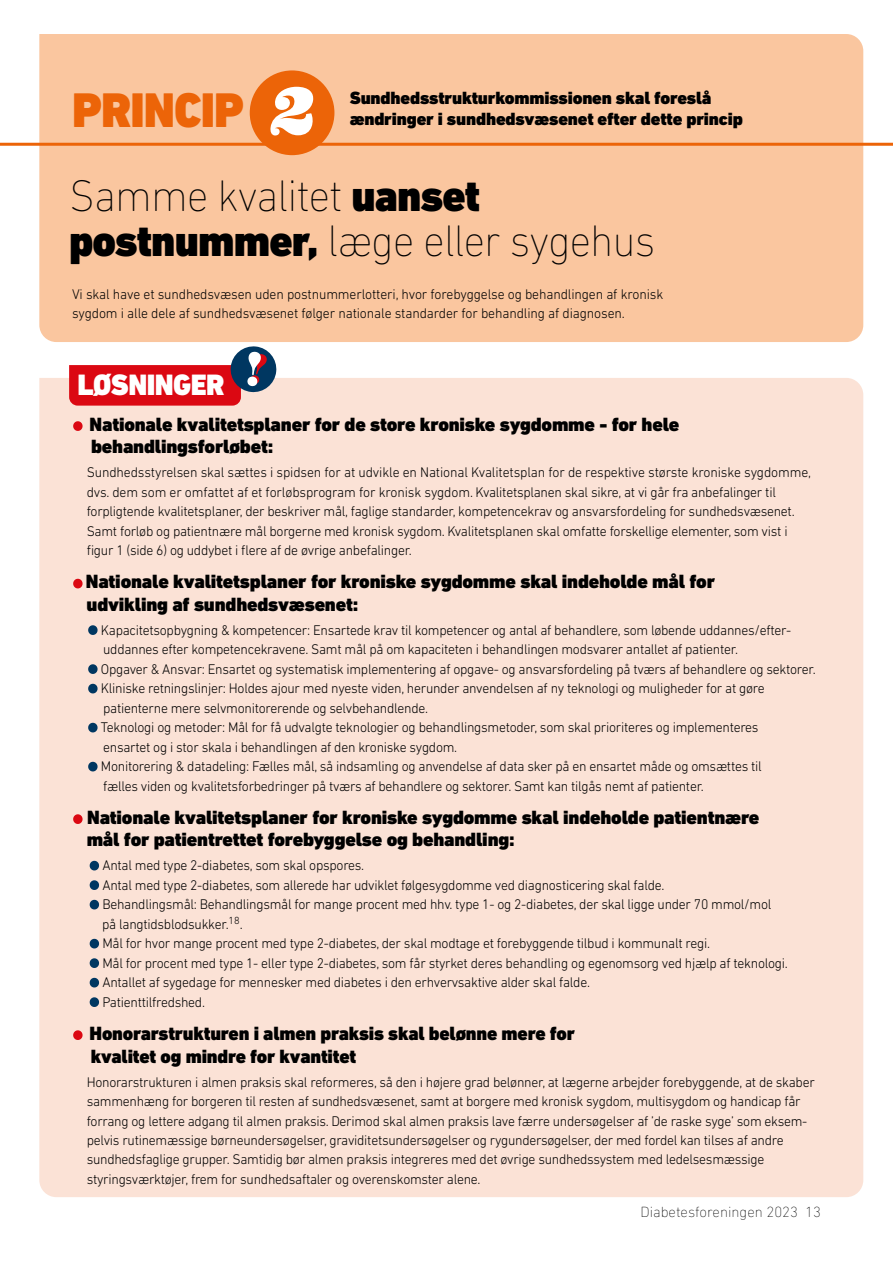
<style>
.page{position:relative;width:893px;height:1263px;background:#fff}
.page>*{position:absolute;margin:0;border:0;box-sizing:border-box;transform-origin:0 0}
.t1{font:italic 900 79.35px "Eames Century Modern";color:#fff}
.t2{font:900 49.5px "DIN Next LT Pro";letter-spacing:-.02em;color:#ec6408}
.t3{font:200 45px/45px "DIN Next LT Pro";letter-spacing:-.02em;color:#000;scale:.96 1}
.t4{font:900 30px "DIN Next LT Pro";letter-spacing:-.02em;color:#fff}
.t5{font:900 19.5px/22.5px "DIN Next LT Pro";letter-spacing:-.01em;color:#000}
.t6{font:900 18px "DIN Next LT Pro";letter-spacing:-.01em;color:#000}
.t7{font:200 15px "DIN Next LT Pro";color:#000}
.t8{font:300 14.25px/19.5px "DIN Next LT Pro";letter-spacing:-.02em;color:#000}
.s1{font-weight:900}
</style>
<div class="page">
<div style="left:39px;top:378px;width:824px;height:819px;background:#fbe2d6"></div>
<div style="left:39px;top:34px;width:824px;height:308px;background:#fac69f"></div>
<hr style="left:0;top:143px;width:893px;height:3px;background:#ec6408">
<div style="left:250px;top:70px;width:84px;height:85px;background:#ec6408;border-radius:50%"></div>
<svg style="left:73px;top:421px;width:10px;height:10px"></svg>
<svg style="left:73px;top:579px;width:10px;height:9px"></svg>
<svg style="left:88px;top:625px;width:10px;height:10px"></svg>
<svg style="left:88px;top:664px;width:10px;height:10px"></svg>
<svg style="left:88px;top:684px;width:10px;height:9px"></svg>
<svg style="left:88px;top:723px;width:10px;height:9px"></svg>
<svg style="left:88px;top:762px;width:10px;height:9px"></svg>
<svg style="left:73px;top:814px;width:10px;height:10px"></svg>
<svg style="left:90px;top:861px;width:9px;height:9px"></svg>
<svg style="left:90px;top:880px;width:9px;height:10px"></svg>
<svg style="left:90px;top:900px;width:9px;height:9px"></svg>
<svg style="left:90px;top:939px;width:9px;height:9px"></svg>
<svg style="left:90px;top:958px;width:9px;height:10px"></svg>
<svg style="left:90px;top:978px;width:9px;height:9px"></svg>
<svg style="left:90px;top:997px;width:9px;height:10px"></svg>
<svg style="left:73px;top:1030px;width:10px;height:10px"></svg>
<svg style="left:69px;top:346px;width:208px;height:60px"></svg>
<h2 class="t2" style="left:72px;top:81px;width:173px">PRINCIP</h2>
<h1 class="t1" style="left:270px;top:46px;width:46px">2</h1>
<p class="t6" style="left:350px;top:87px;width:363px">Sundhedsstrukturkommissionen skal foreslå</p>
<p class="t6" style="left:350px;top:108px;width:395px">ændringer i sundhedsvæsenet efter dette princip</p>
<h3 class="t3" style="left:69px;top:173px;width:612px">Samme kvalitet <span class="s1">uanset postnummer,</span> læge eller sygehus</h3>
<p class="t8" style="left:72px;top:284px;width:593px">Vi skal have et sundhedsvæsen uden postnummerlotteri, hvor forebyggelse og behandlingen af kronisk sygdom i alle dele af sundhedsvæsenet følger nationale standarder for behandling af diagnosen.</p>
<h3 class="t4" style="left:78px;top:367px;width:149px">LØSNINGER</h3>
<h3 class="t5" style="left:90px;top:413px;width:591px">Nationale kvalitetsplaner for de store kroniske sygdomme - for hele behandlingsforløbet:</h3>
<p class="t8" style="left:87px;top:463px;width:726px">Sundhedsstyrelsen skal sættes i spidsen for at udvikle en National Kvalitetsplan for de respektive største kroniske sygdomme, dvs. dem som er omfattet af et forløbsprogram for kronisk sygdom. Kvalitetsplanen skal sikre, at vi går fra anbefalinger til forpligtende kvalitetsplaner, der beskriver mål, faglige standarder, kompetencekrav og ansvarsfordeling for sundhedsvæsenet.<br>Samt forløb og patientnære mål borgerne med kronisk sygdom. Kvalitetsplanen skal omfatte forskellige elementer, som vist i figur 1 (side 6) og uddybet i flere af de øvrige anbefalinger.</p>
<h3 class="t5" style="left:86px;top:570px;width:631px">Nationale kvalitetsplaner for kroniske sygdomme skal indeholde mål for udvikling af sundhedsvæsenet:</h3>
<p class="t8" style="left:101px;top:620px;width:716px">Kapacitetsopbygning &amp; kompetencer: Ensartede krav til kompetencer og antal af behandlere, som løbende uddannes/efter&shy;uddannes efter kompetencekravene. Samt mål på om kapaciteten i behandlingen modsvarer antallet af patienter.<br>Opgaver &amp; Ansvar: Ensartet og systematisk implementering af opgave- og ansvarsfordeling på tværs af behandlere og sektorer.<br>Kliniske retningslinjer: Holdes ajour med nyeste viden, herunder anvendelsen af ny teknologi og muligheder for at gøre patienterne mere selvmonitorerende og selvbehandlende.<br>Teknologi og metoder: Mål for få udvalgte teknologier og behandlingsmetoder, som skal prioriteres og implementeres<br>ensartet og i stor skala i behandlingen af den kroniske sygdom.<br>Monitorering &amp; datadeling: Fælles mål, så indsamling og anvendelse af data sker på en ensartet måde og omsættes til<br>fælles viden og kvalitetsforbedringer på tværs af behandlere og sektorer. Samt kan tilgås nemt af patienter.</p>
<h3 class="t5" style="left:87px;top:806px;width:674px">Nationale kvalitetsplaner for kroniske sygdomme skal indeholde patientnære mål for patientrettet forebyggelse og behandling:</h3>
<p class="t8" style="left:102px;top:856px;width:687px">Antal med type 2-diabetes, som skal opspores.<br>Antal med type 2-diabetes, som allerede har udviklet følgesygdomme ved diagnosticering skal falde.<br>Behandlingsmål: Behandlingsmål for mange procent med hhv. type 1- og 2-diabetes, der skal ligge under 70 mmol/mol på langtidsblodsukker.<sup>18</sup>.<br>Mål for hvor mange procent med type 2-diabetes, der skal modtage et forebyggende tilbud i kommunalt regi.<br>Mål for procent med type 1- eller type 2-diabetes, som får styrket deres behandling og egenomsorg ved hjælp af teknologi.<br>Antallet af sygedage for mennesker med diabetes i den erhvervsaktive alder skal falde.<br>Patienttilfredshed.</p>
<h3 class="t5" style="left:90px;top:1022px;width:487px">Honorarstrukturen i almen praksis skal belønne mere for kvalitet og mindre for kvantitet</h3>
<p class="t8" style="left:87px;top:1072px;width:730px">Honorarstrukturen i almen praksis skal reformeres, så den i højere grad belønner, at lægerne arbejder forebyggende, at de skaber sammenhæng for borgeren til resten af sundhedsvæsenet, samt at borgere med kronisk sygdom, multisygdom og handicap får forrang og lettere adgang til almen praksis. Derimod skal almen praksis lave færre undersøgelser af ’de raske syge’ som eksem&shy;pelvis rutinemæssige børneundersøgelser, graviditetsundersøgelser og rygundersøgelser, der med fordel kan tilses af andre sundhedsfaglige grupper. Samtidig bør almen praksis integreres med det øvrige sundhedssystem med ledelsesmæssige styringsværktøjer, frem for sundhedsaftaler og overenskomster alene.</p>
<p class="t7" style="left:640px;top:1203px;width:182px">Diabetesforeningen 2023 13</p>
</div>
